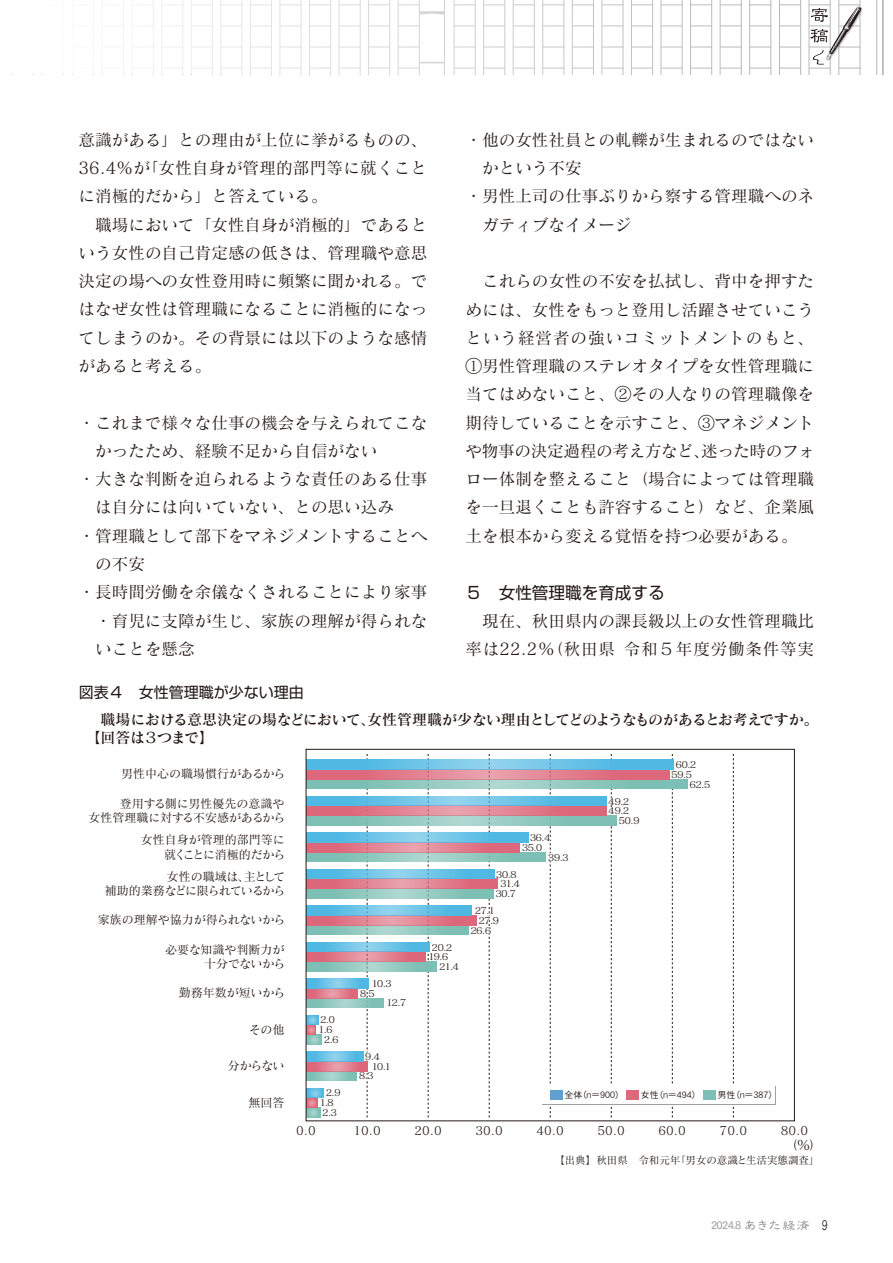
<style>
.page{position:relative;width:893px;height:1263px;background:#fff}
.page>*{position:absolute;margin:0;border:0;box-sizing:border-box;transform-origin:0 0}
.t1{font:16.65px/28.3px "Matisse Pro M";color:#231916}
.t2{font:16.65px "Shin Go Pro";color:#231916}
.t3{font:15px/18px "Matisse Pro N DB";letter-spacing:-.05em;color:#231916}
.t4{font:15px "Shin Go Pro";color:#231916}
.t5{font:13.65px "Matisse Pro N M";color:#231916}
.t6{font:13.5px "Tsuku Go Pr 5 R";color:#231916;scale:.75 1}
.t7{font:12px/14.4px "Matisse Pro N M";color:#231916;text-align:right}
.t8{font:12px/14.4px "Matisse Pro N M";letter-spacing:-.04em;color:#231916;text-align:right}
.t9{font:10.5px "Matisse Pro N M";color:#231916}
.t10{font:10.5px "Tsuku Go Pr 5 D";color:#a0a0a1}
.t11{font:9.3px/9.8px "Matisse Pro N M";letter-spacing:-.08em;color:#231916;text-align:center;scale:1.14 1}
.t12{font:9px "DFHS Gothic G W3 WINP RKSJ H";color:#231916}
</style>
<div class="page">
<svg style="left:745px;top:1220px;width:64px;height:10px"></svg>
<svg style="left:123px;top:0;width:761px;height:74px"></svg>
<img style="left:825px;top:2px;width:40px;height:66px">
<svg style="left:809px;top:4px;width:52px;height:65px"></svg>
<svg style="left:733px;top:754px;width:1px;height:363px"></svg>
<svg style="left:308px;top:779px;width:363px;height:10px"></svg>
<svg style="left:308px;top:816px;width:299px;height:9px"></svg>
<svg style="left:308px;top:852px;width:162px;height:10px"></svg>
<svg style="left:308px;top:889px;width:162px;height:9px"></svg>
<svg style="left:308px;top:925px;width:160px;height:10px"></svg>
<svg style="left:308px;top:961px;width:120px;height:10px"></svg>
<svg style="left:308px;top:998px;width:50px;height:10px"></svg>
<svg style="left:308px;top:1071px;width:49px;height:10px"></svg>
<svg style="left:308px;top:769px;width:361px;height:10px"></svg>
<svg style="left:308px;top:806px;width:298px;height:10px"></svg>
<svg style="left:308px;top:842px;width:162px;height:10px"></svg>
<svg style="left:308px;top:879px;width:162px;height:10px"></svg>
<svg style="left:308px;top:915px;width:162px;height:10px"></svg>
<svg style="left:308px;top:952px;width:118px;height:9px"></svg>
<svg style="left:308px;top:988px;width:50px;height:10px"></svg>
<svg style="left:308px;top:1061px;width:50px;height:10px"></svg>
<svg style="left:308px;top:760px;width:363px;height:9px"></svg>
<svg style="left:308px;top:796px;width:298px;height:10px"></svg>
<svg style="left:308px;top:833px;width:162px;height:9px"></svg>
<svg style="left:308px;top:869px;width:162px;height:10px"></svg>
<svg style="left:308px;top:906px;width:162px;height:9px"></svg>
<svg style="left:308px;top:942px;width:120px;height:10px"></svg>
<svg style="left:308px;top:978px;width:50px;height:10px"></svg>
<svg style="left:308px;top:1051px;width:50px;height:10px"></svg>
<div style="left:543px;top:1086px;width:233px;height:19px;background:#a0a0a1"></div>
<div style="left:542px;top:1086px;width:233px;height:18px;background:#fff"></div>
<div style="left:703px;top:1091px;width:13px;height:9px;background:#7dbfb4"></div>
<svg style="left:671px;top:754px;width:40px;height:363px"></svg>
<svg style="left:607px;top:754px;width:33px;height:363px"></svg>
<svg style="left:470px;top:754px;width:99px;height:363px"></svg>
<svg style="left:428px;top:754px;width:32px;height:363px"></svg>
<svg style="left:306px;top:1015px;width:16px;height:34px"></svg>
<svg style="left:358px;top:754px;width:49px;height:363px"></svg>
<svg style="left:306px;top:1088px;width:35px;height:33px"></svg>
<p class="t1" style="left:79px;top:125px;width:350px">意識がある」との理由が上位に挙がるものの、<br>36.4％が「女性自身が管理的部門等に就くことに消極的だから」と答えている。<br>　職場において「女性自身が消極的」であるという女性の自己肯定感の低さは、管理職や意思決定の場への女性登用時に頻繁に聞かれる。ではなぜ女性は管理職になることに消極的になってしまうのか。その背景には以下のような感情があると考える。</p>
<p class="t1" style="left:79px;top:408px;width:350px">・これまで様々な仕事の機会を与えられてこな</p>
<p class="t1" style="left:95px;top:436px;width:284px">かったため、経験不足から自信がない</p>
<p class="t1" style="left:79px;top:464px;width:350px">・大きな判断を迫られるような責任のある仕事</p>
<p class="t1" style="left:95px;top:493px;width:300px">は自分には向いていない、との思い込み</p>
<p class="t1" style="left:79px;top:521px;width:350px">・管理職として部下をマネジメントすることへ</p>
<p class="t1" style="left:95px;top:549px;width:51px">の不安</p>
<p class="t1" style="left:79px;top:577px;width:350px">・長時間労働を余儀なくされることにより家事</p>
<p class="t1" style="left:79px;top:606px;width:350px">　・育児に支障が生じ、家族の理解が得られな</p>
<p class="t1" style="left:95px;top:634px;width:101px">いことを懸念</p>
<p class="t4" style="left:79px;top:680px;width:226px">図表４　女性管理職が少ない理由</p>
<p class="t1" style="left:466px;top:125px;width:350px">・他の女性社員との軋轢が生まれるのではない</p>
<p class="t1" style="left:482px;top:153px;width:101px">かという不安</p>
<p class="t1" style="left:466px;top:182px;width:350px">・男性上司の仕事ぶりから察する管理職へのネ</p>
<p class="t1" style="left:482px;top:210px;width:168px">ガティブなイメージ　</p>
<p class="t1" style="left:465px;top:266px;width:351px;text-align:justify">　これらの女性の不安を払拭し、背中を押すためには、女性をもっと登用し活躍させていこうという経営者の強いコミットメントのもと、①男性管理職のステレオタイプを女性管理職に当てはめないこと、②その人なりの管理職像を期待していることを示すこと、③マネジメントや物事の決定過程の考え方など、迷った時のフォロー体制を整えること（場合によっては管理職を一旦退くことも許容すること）など、企業風土を根本から変える覚悟を持つ必要がある。</p>
<p class="t2" style="left:466px;top:578px;width:201px">５　女性管理職を育成する</p>
<p class="t1" style="left:466px;top:606px;width:350px">　現在、秋田県内の課長級以上の女性管理職比率は22.2％（秋田県 令和５年度労働条件等実</p>
<p class="t3" style="left:85px;top:710px;width:734px">　職場における意思決定の場などにおいて、女性管理職が少ない理由としてどのようなものがあるとお考えですか。【回答は３つまで】</p>
<p class="t7" style="left:121px;top:766px;width:166px">男性中心の職場慣行があるから</p>
<p class="t7" style="left:88px;top:796px;width:198px">登用する側に男性優先の意識や<br>女性管理職に対する不安感があるから</p>
<p class="t7" style="left:141px;top:832px;width:146px">女性自身が管理的部門等に就くことに消極的だから</p>
<p class="t8" style="left:105px;top:869px;width:182px">女性の職域は、主として<br>補助的業務などに限られているから</p>
<p class="t7" style="left:98px;top:912px;width:189px">家族の理解や協力が得られないから</p>
<p class="t7" style="left:165px;top:941px;width:122px">必要な知識や判断力が十分でないから</p>
<p class="t7" style="left:179px;top:985px;width:108px">勤務年数が短いから</p>
<p class="t7" style="left:249px;top:1022px;width:37px">その他</p>
<p class="t7" style="left:228px;top:1058px;width:58px">分からない</p>
<p class="t7" style="left:248px;top:1095px;width:37px">無回答</p>
<p class="t11" style="left:320px;top:1015px;width:15px">2.0</p>
<p class="t11" style="left:318px;top:1025px;width:14px">1.6</p>
<p class="t11" style="left:324px;top:1034px;width:15px">2.6</p>
<p class="t11" style="left:326px;top:1088px;width:15px">2.9</p>
<p class="t11" style="left:319px;top:1097px;width:14px">1.8</p>
<p class="t11" style="left:322px;top:1107px;width:15px">2.3</p>
<p class="t11" style="left:360px;top:978px;width:30px;text-align:left;text-indent:12px">10.3<br>8.5</p>
<p class="t11" style="left:386px;top:998px;width:19px">12.7</p>
<p class="t11" style="left:365px;top:1051px;width:15px">9.4</p>
<p class="t11" style="left:371px;top:1061px;width:19px">10.1</p>
<p class="t11" style="left:359px;top:1071px;width:15px">8.3</p>
<p class="t11" style="left:431px;top:942px;width:20px">20.2</p>
<p class="t11" style="left:428px;top:952px;width:20px">19.6</p>
<p class="t11" style="left:439px;top:961px;width:19px">21.4</p>
<p class="t11" style="left:530px;top:832px;width:20px">36.4</p>
<p class="t11" style="left:522px;top:842px;width:20px">35.0</p>
<p class="t11" style="left:548px;top:852px;width:20px">39.3</p>
<p class="t11" style="left:495px;top:869px;width:23px">30.8<br>31.4<br>30.7</p>
<p class="t11" style="left:475px;top:905px;width:19px">27.1</p>
<p class="t11" style="left:478px;top:915px;width:20px">27.9</p>
<p class="t11" style="left:470px;top:925px;width:20px">26.6</p>
<p class="t11" style="left:608px;top:796px;width:20px">49.2</p>
<p class="t11" style="left:608px;top:806px;width:20px">49.2</p>
<p class="t11" style="left:619px;top:815px;width:20px">50.9</p>
<p class="t11" style="left:676px;top:759px;width:20px">60.2</p>
<p class="t11" style="left:671px;top:769px;width:20px">59.5</p>
<p class="t11" style="left:690px;top:779px;width:20px">62.5</p>
<p class="t12" style="left:564px;top:1091px;width:61px">全体（n＝900）</p>
<p class="t12" style="left:641px;top:1091px;width:61px">女性（n＝494）</p>
<p class="t12" style="left:718px;top:1091px;width:61px">男性（n＝387）</p>
<p class="t7" style="left:296px;top:1123px;width:21px">0.0</p>
<p class="t7" style="left:353px;top:1123px;width:29px">10.0</p>
<p class="t7" style="left:414px;top:1123px;width:29px">20.0</p>
<p class="t7" style="left:475px;top:1123px;width:29px">30.0</p>
<p class="t7" style="left:536px;top:1123px;width:29px">40.0</p>
<p class="t7" style="left:598px;top:1123px;width:29px">50.0</p>
<p class="t7" style="left:659px;top:1123px;width:29px">60.0</p>
<p class="t7" style="left:720px;top:1123px;width:29px">70.0</p>
<p class="t7" style="left:781px;top:1123px;width:29px">80.0</p>
<p class="t5" style="left:784px;top:1136px;width:40px">（％）</p>
<p class="t9" style="left:554px;top:1153px;width:267px">【出典】秋田県　令和元年「男女の意識と生活実態調査」</p>
<p class="t10" style="left:711px;top:1216px;width:32px">2024.8</p>
<p class="t6" style="left:822px;top:1214px;width:9px">9</p>
</div>
